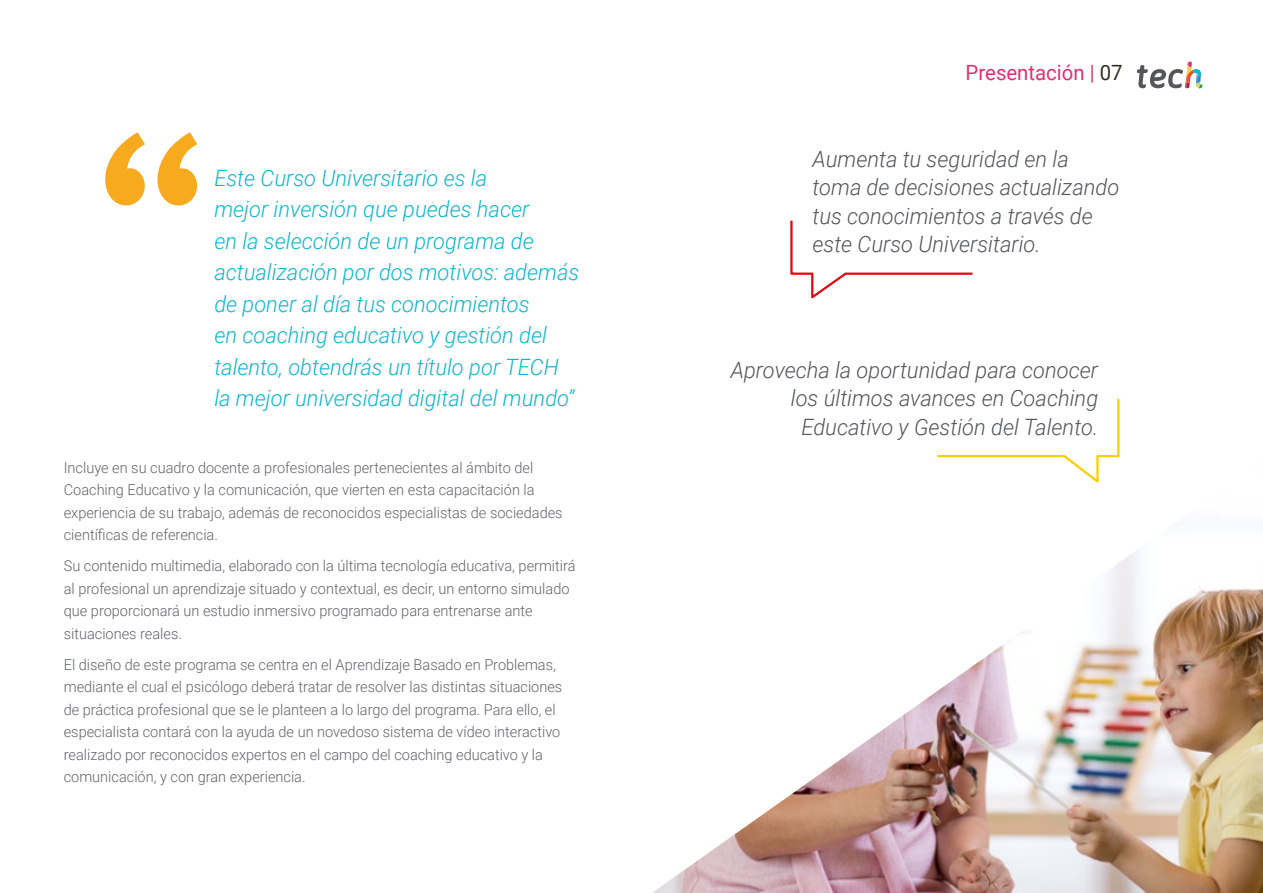
<style>
.page{position:relative;width:1263px;height:893px;background:#fff}
.page>*{position:absolute;margin:0;border:0;box-sizing:border-box;transform-origin:0 0}
.t1{font:italic 300 22.5px/31.5px "Roboto";color:#0fb6cf}
.t2{font:italic 300 22.5px/28.5px "Roboto";color:#52555b;text-align:right}
.t3{font:21px "Roboto";color:#df3174}
.t4{font:300 15px/22.5px "Roboto";color:#61646a}
.s1{color:#312e20}
</style>
<div class="page">
<svg style="left:105px;top:132px;width:92px;height:73px"></svg>
<img style="left:652px;top:551px;width:611px;height:342px">
<svg style="left:937px;top:398px;width:183px;height:85px"></svg>
<svg style="left:790px;top:220px;width:183px;height:79px"></svg>
<svg style="left:1137px;top:62px;width:65px;height:27px"></svg>
<p class="t1" style="left:214px;top:161px;width:366px">Este Curso Universitario es la<br>mejor inversión que puedes hacer<br>en la selección de un programa de actualización por dos motivos: además de poner al día tus conocimientos<br>en coaching educativo y gestión del talento, obtendrás un título por TECH la mejor universidad digital del mundo”</p>
<p class="t4" style="left:64px;top:455px;width:500px">Incluye en su cuadro docente a profesionales pertenecientes al ámbito del Coaching Educativo y la comunicación, que vierten en esta capacitación la experiencia de su trabajo, además de reconocidos especialistas de sociedades científicas de referencia.</p>
<p class="t4" style="left:64px;top:554px;width:513px">Su contenido multimedia, elaborado con la última tecnología educativa, permitirá al profesional un aprendizaje situado y contextual, es decir, un entorno simulado que proporcionará un estudio inmersivo programado para entrenarse ante situaciones reales.</p>
<p class="t4" style="left:64px;top:652px;width:500px">El diseño de este programa se centra en el Aprendizaje Basado en Problemas, mediante el cual el psicólogo deberá tratar de resolver las distintas situaciones de práctica profesional que se le planteen a lo largo del programa. Para ello, el especialista contará con la ayuda de un novedoso sistema de vídeo interactivo realizado por reconocidos expertos en el campo del coaching educativo y la comunicación, y con gran experiencia.</p>
<h2 class="t3" style="left:966px;top:57px;width:159px">Presentación | <span class="s1">07</span></h2>
<h1 class="t2" style="left:812px;top:144px;width:308px;text-align:left">Aumenta tu seguridad en la toma de decisiones actualizando tus conocimientos a través de este Curso Universitario.</h1>
<h1 class="t2" style="left:731px;top:355px;width:369px">Aprovecha la oportunidad para conocer los últimos avances en Coaching<br>Educativo y Gestión del Talento.</h1>
</div>
